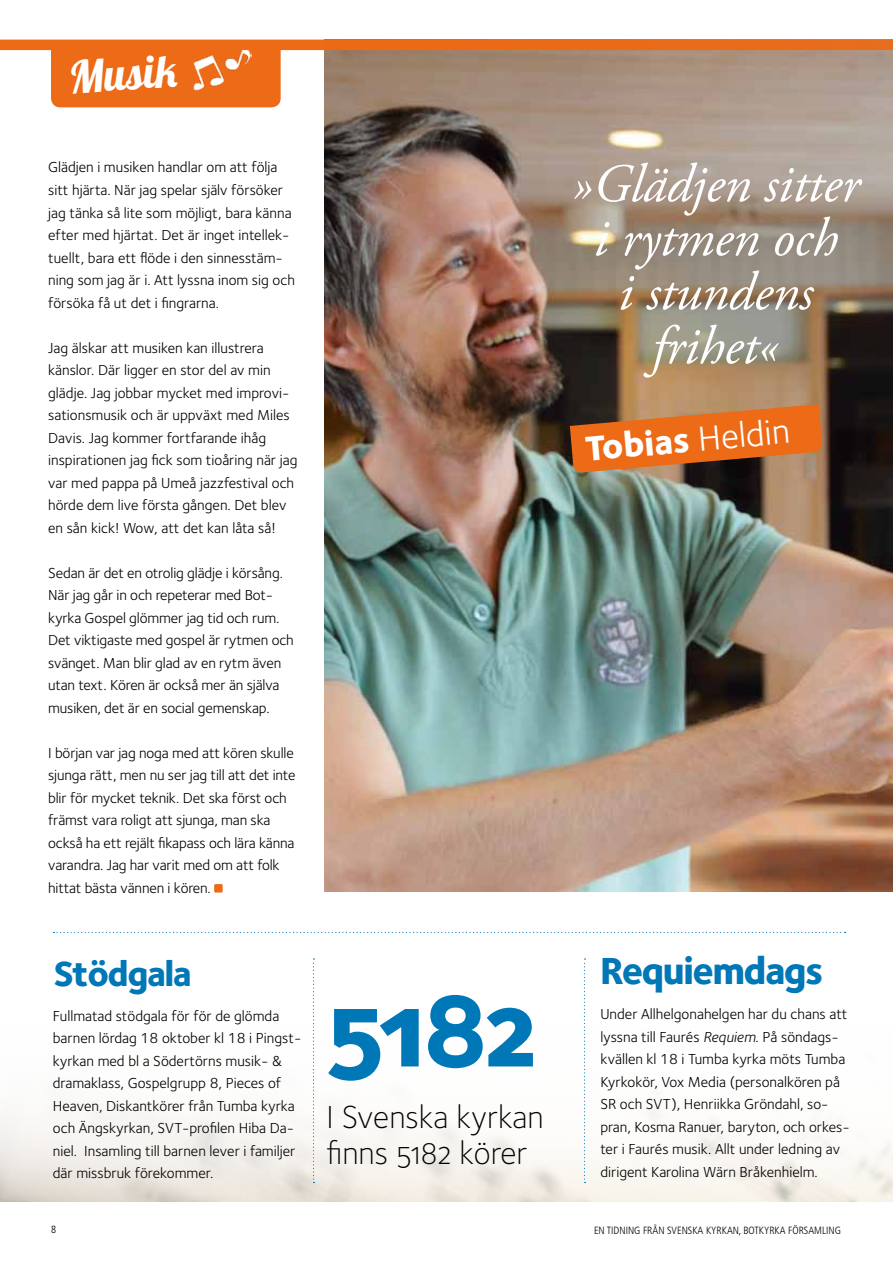
<style>
.page{position:relative;width:893px;height:1263px;background:#fff}
.page>*{position:absolute;margin:0;border:0;box-sizing:border-box;transform-origin:0 0}
.t1{font:108px "Foundry Sterling Extra Bold OSF";color:#0077b7}
.t2{font:italic 54px/54px "Adobe Garamond Pro";letter-spacing:-.005em;color:#fff;text-align:center}
.t3{font:45px "Lobster 1.4";color:#fff}
.t4{font:39px "Foundry Sterling Extra Bold OSF";letter-spacing:-.04em;color:#0077b7}
.t5{font:36px "Foundry Sterling Extra Bold OSF";color:#fff}
.t6{font:36px "Foundry Sterling Extra Bold OSF";color:#0077b7}
.t7{font:33px/36px "Foundry Sterling Light OSF";color:#000}
.t8{font:15px/22.5px "Foundry Sterling";color:#000}
.t9{font:300 condensed 10.5px "Frutiger LT";color:#000}
.s1{font-family:"Foundry Sterling"}
.s2{font-family:"Foundry Sterling Book Italic OSF"}
</style>
<div class="page">
<img style="left:0;top:931px;width:893px;height:271px">
<div style="left:50px;top:50px;width:231px;height:58px;background:#ed6a16"></div>
<div style="left:214px;top:884px;width:9px;height:8px;background:#ed6a16;border-radius:2px"></div>
<svg style="left:54px;top:932px;width:791px;height:1px"></svg>
<svg style="left:313px;top:958px;width:1px;height:225px"></svg>
<svg style="left:584px;top:958px;width:1px;height:225px"></svg>
<img style="left:324px;top:50px;width:569px;height:841px">
<svg style="left:569px;top:403px;width:253px;height:95px;background:#b16a38"></svg>
<img style="left:191px;top:50px;width:61px;height:44px">
<div style="left:0;top:40px;width:893px;height:10px;background:#ed6a16"></div>
<h3 class="t3" style="left:67px;top:49px;width:110px;rotate:-4deg">Musik</h3>
<p class="t8" style="left:48px;top:156px;width:248px">Glädjen i musiken handlar om att följa sitt hjärta. När jag spelar själv försöker jag tänka så lite som möjligt, bara känna efter med hjärtat. Det är inget intellek&shy;tuellt, bara ett flöde i den sinnesstäm&shy;ning som jag är i. Att lyssna inom sig och försöka få ut det i fingrarna.</p>
<p class="t8" style="left:48px;top:336px;width:251px">Jag älskar att musiken kan illustrera känslor. Där ligger en stor del av min glädje. Jag jobbar mycket med improvi&shy;sationsmusik och är uppväxt med Miles Davis. Jag kommer fortfarande ihåg inspirationen jag fick som tioåring när jag var med pappa på Umeå jazzfestival och hörde dem live första gången. Det blev en sån kick! Wow, att det kan låta så!</p>
<p class="t8" style="left:48px;top:561px;width:247px">Sedan är det en otrolig glädje i körsång.<br>När jag går in och repeterar med Bot&shy;kyrka Gospel glömmer jag tid och rum.<br>Det viktigaste med gospel är rytmen och svänget. Man blir glad av en rytm även utan text. Kören är också mer än själva musiken, det är en social gemenskap.</p>
<p class="t8" style="left:48px;top:741px;width:249px">I början var jag noga med att kören skulle sjunga rätt, men nu ser jag till att det inte blir för mycket teknik. Det ska först och främst vara roligt att sjunga, man ska också ha ett rejält fikapass och lära känna varandra. Jag har varit med om att folk hittat bästa vännen i kören.</p>
<h3 class="t6" style="left:54px;top:951px;width:139px">Stödgala</h3>
<p class="t8" style="left:53px;top:1004px;width:250px">Fullmatad stödgala för för de glömda barnen lördag 18 oktober kl 18 i Pingst&shy;kyrkan med bl a Södertörns musik- &amp; dramaklass, Gospelgrupp 8, Pieces of Heaven, Diskantkörer från Tumba kyrka och Ängskyrkan, SVT-profilen Hiba Da&shy;niel. Insamling till barnen lever i familjer där missbruk förekommer.</p>
<h1 class="t1" style="left:327px;top:963px;width:213px">5182</h1>
<h3 class="t7" style="left:327px;top:1098px;width:218px">I Svenska kyrkan finns 5182 körer</h3>
<h2 class="t2" style="left:572px;top:158px;width:289px">»Glädjen sitter i rytmen och<br>i stundens frihet«</h2>
<h3 class="t5" style="left:583px;top:426px;width:207px;rotate:-5deg">Tobias <span class="s1">Heldin</span></h3>
<h3 class="t4" style="left:600px;top:946px;width:225px">Requiemdags</h3>
<p class="t8" style="left:600px;top:1003px;width:251px">Under Allhelgonahelgen har du chans att lyssna till Faurés <span class="s2">Requiem</span>. På söndags&shy;kvällen kl 18 i Tumba kyrka möts Tumba Kyrkokör, Vox Media (personalkören på SR och SVT), Henriikka Gröndahl, so&shy;pran, Kosma Ranuer, baryton, och orkes&shy;ter i Faurés musik. Allt under ledning av dirigent Karolina Wärn Bråkenhielm.</p>
<p class="t9" style="left:51px;top:1223px;width:7px">8</p>
<p class="t9" style="left:594px;top:1224px;width:248px">EN TIDNING FRÅN SVENSKA KYRKAN, BOTKYRKA FÖRSAMLING</p>
</div>
